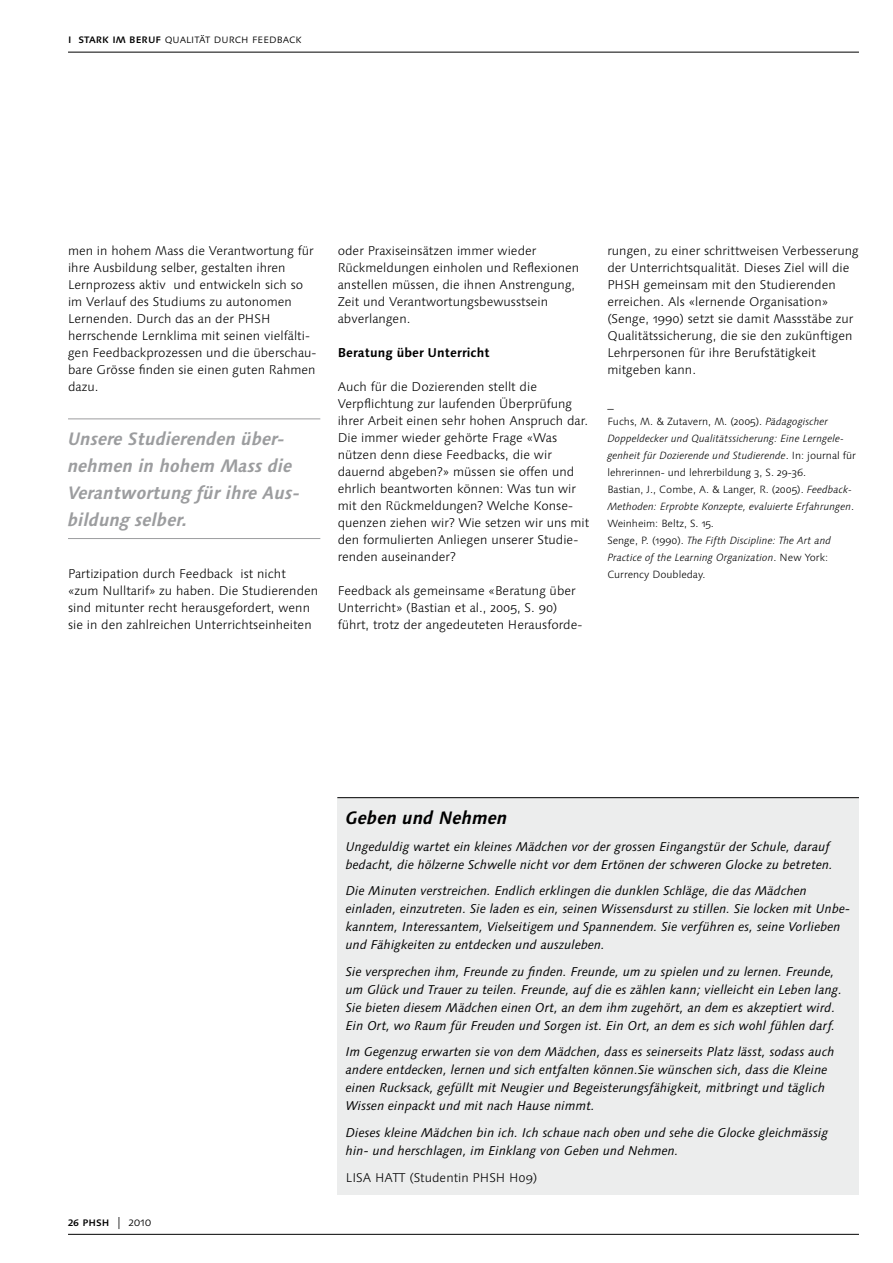
<style>
.page{position:relative;width:893px;height:1263px;background:#fff}
.page>*{position:absolute;margin:0;border:0;box-sizing:border-box;transform-origin:0 0}
.t1{font:italic 700 18px/27px "Linotype Syntax Os F";letter-spacing:.005em;color:#9c9d9f}
.t2{font:italic 700 18px "Linotype Syntax Os F";letter-spacing:.005em;color:#000}
.t3{font:300 12.75px/17px "Linotype Syntax Os F";letter-spacing:.005em;color:#000}
.t4{font:italic 12.75px/18px "Linotype Syntax Os F";letter-spacing:.005em;color:#000}
.t5{font:700 12.75px "Linotype Syntax Os F";letter-spacing:.005em;color:#000}
.t6{font:300 12px "Linotype Syntax SC";color:#000}
.t7{font:500 12px "Linotype Syntax SC";color:#000}
.t8{font:italic 300 10.5px/17px "Linotype Syntax Os F";color:#000}
.s1{font-weight:500}
.s2{font-style:normal}
.s3{font-weight:300}
</style>
<div class="page">
<hr style="left:68px;top:52px;width:791px;height:1px;background:#000">
<hr style="left:68px;top:1234px;width:791px;height:1px;background:#000">
<div style="left:337px;top:797px;width:522px;height:398px;background:#eceded"></div>
<hr style="left:337px;top:797px;width:522px;height:1px;background:#000">
<hr style="left:68px;top:419px;width:252px;height:1px;background:#9c9d9f">
<hr style="left:68px;top:538px;width:252px;height:1px;background:#9c9d9f">
<p class="t6" style="left:68px;top:32px;width:235px"><span class="s1">i stark im beruf</span> qualität durch feedback</p>
<p class="t3" style="left:68px;top:242px;width:250px">men in hohem Mass die Verantwortung für ihre Ausbildung selber, gestalten ihren Lernprozess aktiv und entwickeln sich so im Verlauf des Studiums zu autonomen Lernenden. Durch das an der PHSH herrschende Lernklima mit seinen vielfälti&shy;gen Feedbackprozessen und die überschau&shy;bare Grösse finden sie einen guten Rahmen dazu.</p>
<h1 class="t1" style="left:68px;top:425px;width:234px">Unsere Studierenden über&shy;nehmen in hohem Mass die<br>Verantwortung für ihre Aus&shy;bildung selber.</h1>
<p class="t3" style="left:68px;top:566px;width:252px">Partizipation durch Feedback ist nicht «zum Nulltarif» zu haben. Die Studierenden sind mitunter recht herausgefordert, wenn sie in den zahlreichen Unterrichtseinheiten</p>
<p class="t3" style="left:338px;top:242px;width:243px">oder Praxiseinsätzen immer wieder Rückmeldungen einholen und Reflexionen anstellen müssen, die ihnen Anstrengung, Zeit und Verantwortungsbewusstsein abverlangen.</p>
<p class="t5" style="left:338px;top:345px;width:154px">Beratung über Unterricht</p>
<p class="t3" style="left:338px;top:378px;width:253px">Auch für die Dozierenden stellt die Verpflichtung zur laufenden Überprüfung ihrer Arbeit einen sehr hohen Anspruch dar.<br>Die immer wieder gehörte Frage «Was nützen denn diese Feedbacks, die wir dauernd abgeben?» müssen sie offen und ehrlich beantworten können: Was tun wir mit den Rückmeldungen? Welche Konse&shy;quenzen ziehen wir? Wie setzen wir uns mit den formulierten Anliegen unserer Studie&shy;renden auseinander?</p>
<p class="t3" style="left:338px;top:583px;width:246px">Feedback als gemeinsame «Beratung über<br>Unterricht» (Bastian et al., 2005, S. 90) führt, trotz der angedeuteten Herausforde-</p>
<p class="t3" style="left:607px;top:242px;width:253px">rungen, zu einer schrittweisen Verbesserung der Unterrichtsqualität. Dieses Ziel will die PHSH gemeinsam mit den Studierenden erreichen. Als «lernende Organisation» (Senge, 1990) setzt sie damit Massstäbe zur Qualitätssicherung, die sie den zukünftigen Lehrpersonen für ihre Berufstätigkeit mitgeben kann.</p>
<p class="t3" style="left:607px;top:395px;width:8px">_</p>
<p class="t8" style="left:607px;top:413px;width:250px"><span class="s2">Fuchs, M. &amp; Zutavern, M. (2005).</span> Pädagogischer Doppeldecker und Qualitätssicherung: Eine Lerngele&shy;genheit für Dozierende und Studierende<span class="s2">. In: journal für lehrerinnen- und lehrerbildung 3, S. 29-36.<br>Bastian, J., Combe, A. &amp; Langer, R. (2005).</span> Feedback-Methoden: Erprobte Konzepte, evaluierte Erfahrungen<span class="s2">.<br>Weinheim: Beltz, S. 15.<br>Senge, P. (1990).</span> The Fifth Discipline: The Art and Practice of the Learning Organization<span class="s2">. New York:<br>Currency Doubleday.</span></p>
<p class="t7" style="left:68px;top:1214px;width:85px">26 phsh <span class="s3">| 2010</span></p>
<h1 class="t2" style="left:346px;top:807px;width:163px">Geben und Nehmen</h1>
<p class="t4" style="left:346px;top:838px;width:489px">Ungeduldig wartet ein kleines Mädchen vor der grossen Eingangstür der Schule, darauf bedacht, die hölzerne Schwelle nicht vor dem Ertönen der schweren Glocke zu betreten.</p>
<p class="t4" style="left:346px;top:882px;width:506px">Die Minuten verstreichen. Endlich erklingen die dunklen Schläge, die das Mädchen einladen, einzutreten. Sie laden es ein, seinen Wissensdurst zu stillen. Sie locken mit Unbe&shy;kanntem, Interessantem, Vielseitigem und Spannendem. Sie verführen es, seine Vorlieben und Fähigkeiten zu entdecken und auszuleben.</p>
<p class="t4" style="left:346px;top:963px;width:498px">Sie versprechen ihm, Freunde zu finden. Freunde, um zu spielen und zu lernen. Freunde, um Glück und Trauer zu teilen. Freunde, auf die es zählen kann; vielleicht ein Leben lang.<br>Sie bieten diesem Mädchen einen Ort, an dem ihm zugehört, an dem es akzeptiert wird.<br>Ein Ort, wo Raum für Freuden und Sorgen ist. Ein Ort, an dem es sich wohl fühlen darf.</p>
<p class="t4" style="left:346px;top:1043px;width:490px">Im Gegenzug erwarten sie von dem Mädchen, dass es seinerseits Platz lässt, sodass auch andere entdecken, lernen und sich entfalten können.Sie wünschen sich, dass die Kleine einen Rucksack, gefüllt mit Neugier und Begeisterungsfähigkeit, mitbringt und täglich Wissen einpackt und mit nach Hause nimmt.</p>
<p class="t4" style="left:346px;top:1124px;width:484px">Dieses kleine Mädchen bin ich. Ich schaue nach oben und sehe die Glocke gleichmässig hin- und herschlagen, im Einklang von Geben und Nehmen.</p>
<p class="t3" style="left:346px;top:1169px;width:14px">Lisa</p>
<p class="t3" style="left:375px;top:1169px;width:18px">Hatt</p>
<p class="t3" style="left:409px;top:1169px;width:129px">(Studentin PHSH H09)</p>
</div>
